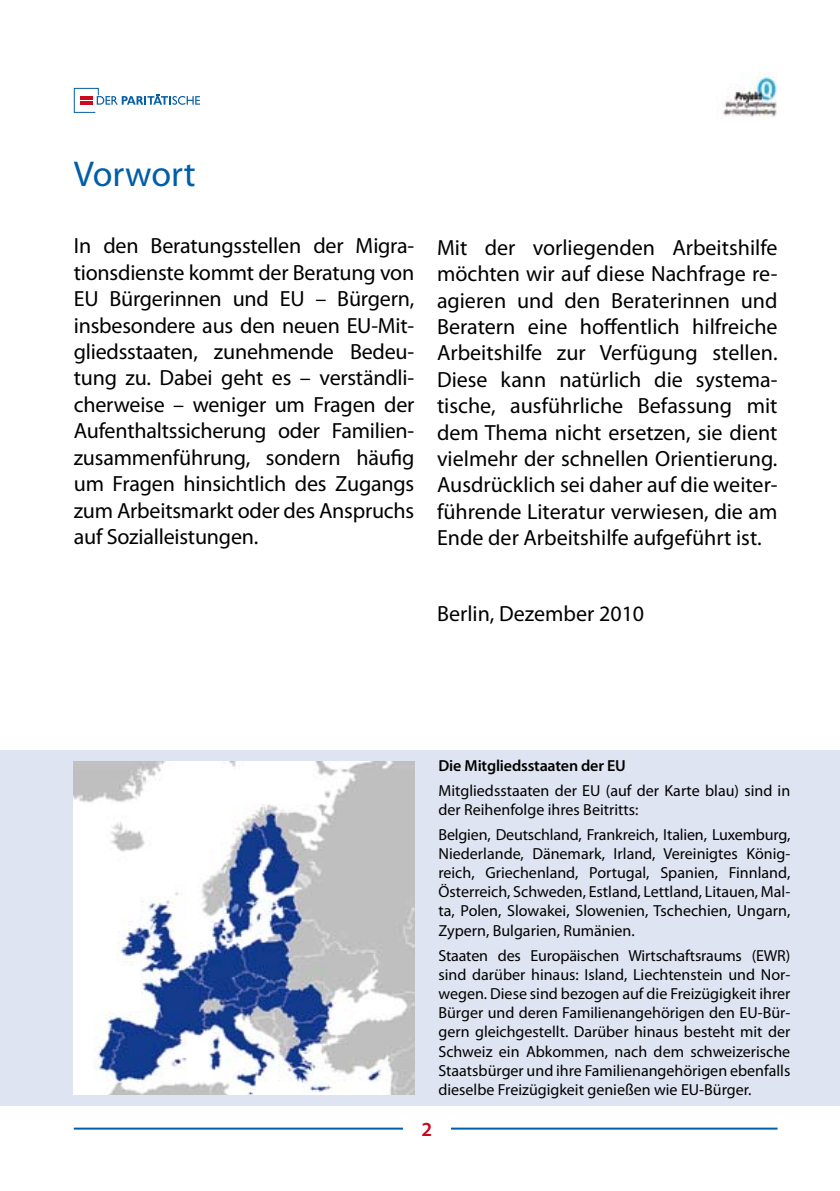
<style>
.page{position:relative;width:840px;height:1191px;background:#fff}
.page>*{position:absolute;margin:0;border:0;box-sizing:border-box;transform-origin:0 0}
.t1{font:36px "Myriad Pro";color:#005ea8}
.t2{font:22px/26.4px "Myriad Pro";color:#000;text-align:justify}
.t3{font:600 20px "Myriad Pro";color:#cc051c}
.t4{font:16px/19.2px "Myriad Pro";color:#000;text-align:justify}
.t5{font:600 16px "Myriad Pro";letter-spacing:-.01em;color:#000}
</style>
<div class="page">
<hr style="left:74px;top:1127px;width:703px;height:2px;background:#005ea8">
<div style="left:403px;top:1121px;width:47px;height:34px;background:#fff"></div>
<svg style="left:74px;top:88px;width:126px;height:25px"></svg>
<img style="left:723px;top:73px;width:52px;height:44px">
<div style="left:0;top:750px;width:839px;height:356px;background:#dfe4f2"></div>
<img style="left:74px;top:761px;width:340px;height:333px">
<h1 class="t1" style="left:74px;top:151px;width:123px">Vorwort</h1>
<p class="t2" style="left:74px;top:232px;width:342px">In den Beratungsstellen der Migra&shy;tionsdienste kommt der Beratung von EU Bürgerinnen und EU – Bürgern, insbesondere aus den neuen EU-Mit&shy;gliedsstaaten, zunehmende Bedeu&shy;tung zu. Dabei geht es – verständli&shy;cherweise – weniger um Fragen der Aufenthaltssicherung oder Familien&shy;zusammenführung, sondern häufig um Fragen hinsichtlich des Zugangs zum Arbeitsmarkt oder des Anspruchs auf Sozialleistungen.</p>
<p class="t2" style="left:437px;top:234px;width:342px">Mit der vorliegenden Arbeitshilfe möchten wir auf diese Nachfrage re&shy;agieren und den Beraterinnen und Beratern eine hoffentlich hilfreiche Arbeitshilfe zur Verfügung stellen.<br>Diese kann natürlich die systema&shy;tische, ausführliche Befassung mit dem Thema nicht ersetzen, sie dient vielmehr der schnellen Orientierung.<br>Ausdrücklich sei daher auf die weiter&shy;führende Literatur verwiesen, die am Ende der Arbeitshilfe aufgeführt ist.</p>
<p class="t2" style="left:437px;top:600px;width:209px">Berlin, Dezember 2010</p>
<p class="t5" style="left:438px;top:755px;width:189px">Die Mitgliedsstaaten der EU</p>
<p class="t4" style="left:438px;top:780px;width:353px">Mitgliedsstaaten der EU (auf der Karte blau) sind in der Reihenfolge ihres Beitritts:</p>
<p class="t4" style="left:438px;top:824px;width:353px">Belgien, Deutschland, Frankreich, Italien, Luxemburg, Niederlande, Dänemark, Irland, Vereinigtes König&shy;reich, Griechenland, Portugal, Spanien, Finnland, Österreich, Schweden, Estland, Lettland, Litauen, Mal&shy;ta, Polen, Slowakei, Slowenien, Tschechien, Ungarn, Zypern, Bulgarien, Rumänien.</p>
<p class="t4" style="left:438px;top:945px;width:353px">Staaten des Europäischen Wirtschaftsraums (EWR) sind darüber hinaus: Island, Liechtenstein und Nor&shy;wegen. Diese sind bezogen auf die Freizügigkeit ihrer Bürger und deren Familienangehörigen den EU-Bür&shy;gern gleichgestellt. Darüber hinaus besteht mit der Schweiz ein Abkommen, nach dem schweizerische Staatsbürger und ihre Familienangehörigen ebenfalls dieselbe Freizügigkeit genießen wie EU-Bürger.</p>
<p class="t3" style="left:421px;top:1116px;width:12px">2</p>
</div>
